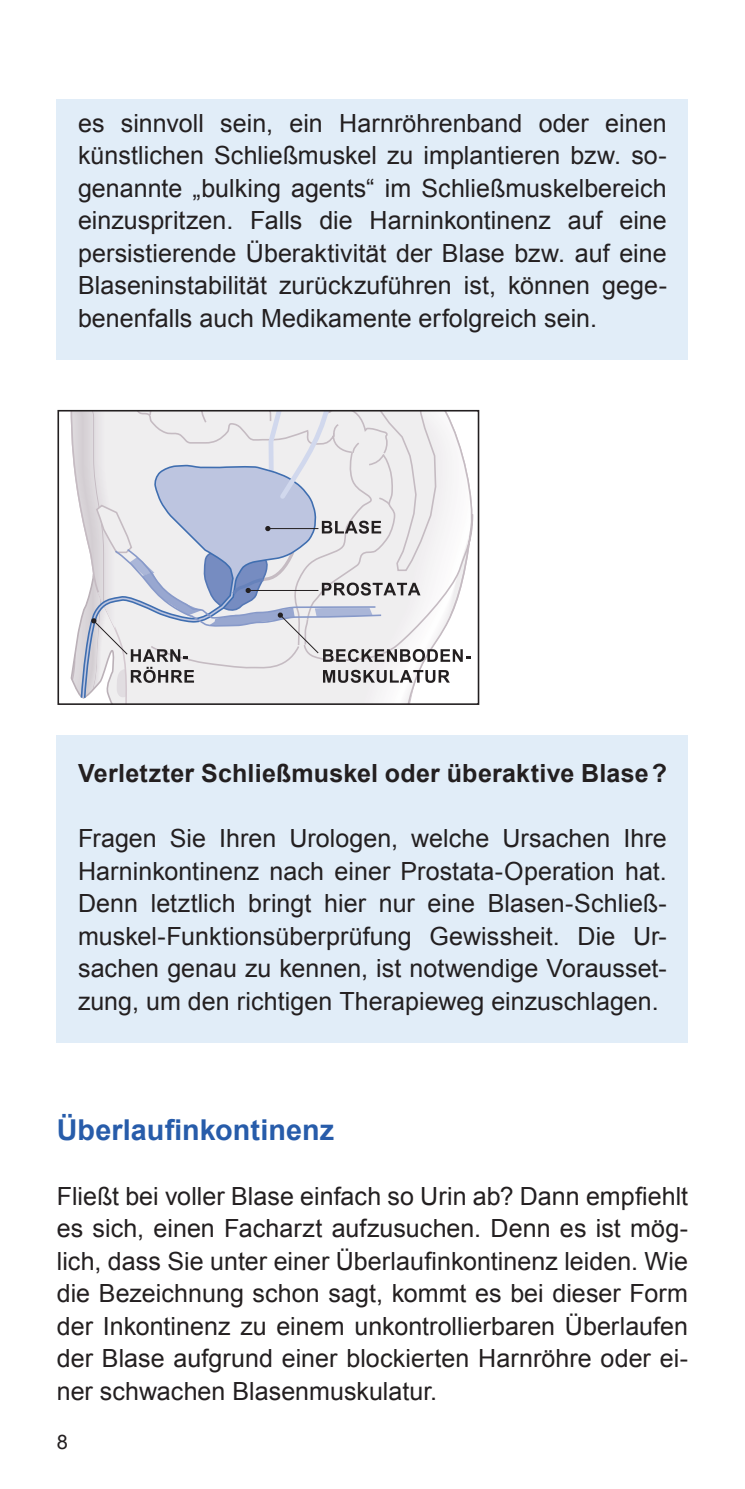
<style>
.page{position:relative;width:745px;height:1489px;background:#fff}
.page>*{position:absolute;margin:0;border:0;box-sizing:border-box;transform-origin:0 0}
.t1{font:700 28.75px "Arial";color:#275caa}
.t2{font:25px/32.5px "Arial";color:#231f20;text-align:justify}
.t3{font:700 25px "Arial";letter-spacing:.01em;color:#231f20}
.t4{font:20px "Arial";color:#231f20}
</style>
<div class="page">
<div style="left:57px;top:99px;width:630px;height:260px;background:#e1edf8"></div>
<div style="left:57px;top:734px;width:630px;height:308px;background:#e1edf8"></div>
<svg style="left:70px;top:413px;width:404px;height:289px"></svg>
<div style="left:57px;top:410px;width:422px;height:295px;border:2px solid #231f20"></div>
<p class="t2" style="left:78px;top:107px;width:590px">es sinnvoll sein, ein Harnröhrenband oder einen künstlichen Schließmuskel zu implantieren bzw. so&shy;genannte „bulking agents“ im Schließmuskelbereich einzuspritzen. Falls die Harninkontinenz auf eine persistierende Überaktivität der Blase bzw. auf eine Blaseninstabilität zurückzuführen ist, können gege&shy;benenfalls auch Medikamente erfolgreich sein.</p>
<p class="t3" style="left:78px;top:759px;width:590px">Verletzter Schließmuskel oder überaktive Blase ?</p>
<p class="t2" style="left:78px;top:822px;width:590px">Fragen Sie Ihren Urologen, welche Ursachen Ihre Harninkontinenz nach einer Prostata-Operation hat.<br>Denn letztlich bringt hier nur eine Blasen-Schließ&shy;muskel-Funktionsüberprüfung Gewissheit. Die Ur&shy;sachen genau zu kennen, ist notwendige Vorausset&shy;zung, um den richtigen Therapieweg einzuschlagen.</p>
<p class="t1" style="left:57px;top:1113px;width:279px">Überlaufinkontinenz</p>
<p class="t2" style="left:57px;top:1179px;width:632px">Fließt bei voller Blase einfach so Urin ab? Dann empfiehlt es sich, einen Facharzt aufzusuchen. Denn es ist mög&shy;lich, dass Sie unter einer Überlaufinkontinenz leiden. Wie die Bezeichnung schon sagt, kommt es bei dieser Form der Inkontinenz zu einem unkontrollierbaren Überlaufen der Blase aufgrund einer blockierten Harnröhre oder ei&shy;ner schwachen Blasenmuskulatur.</p>
<p class="t4" style="left:57px;top:1430px;width:13px">8</p>
</div>
